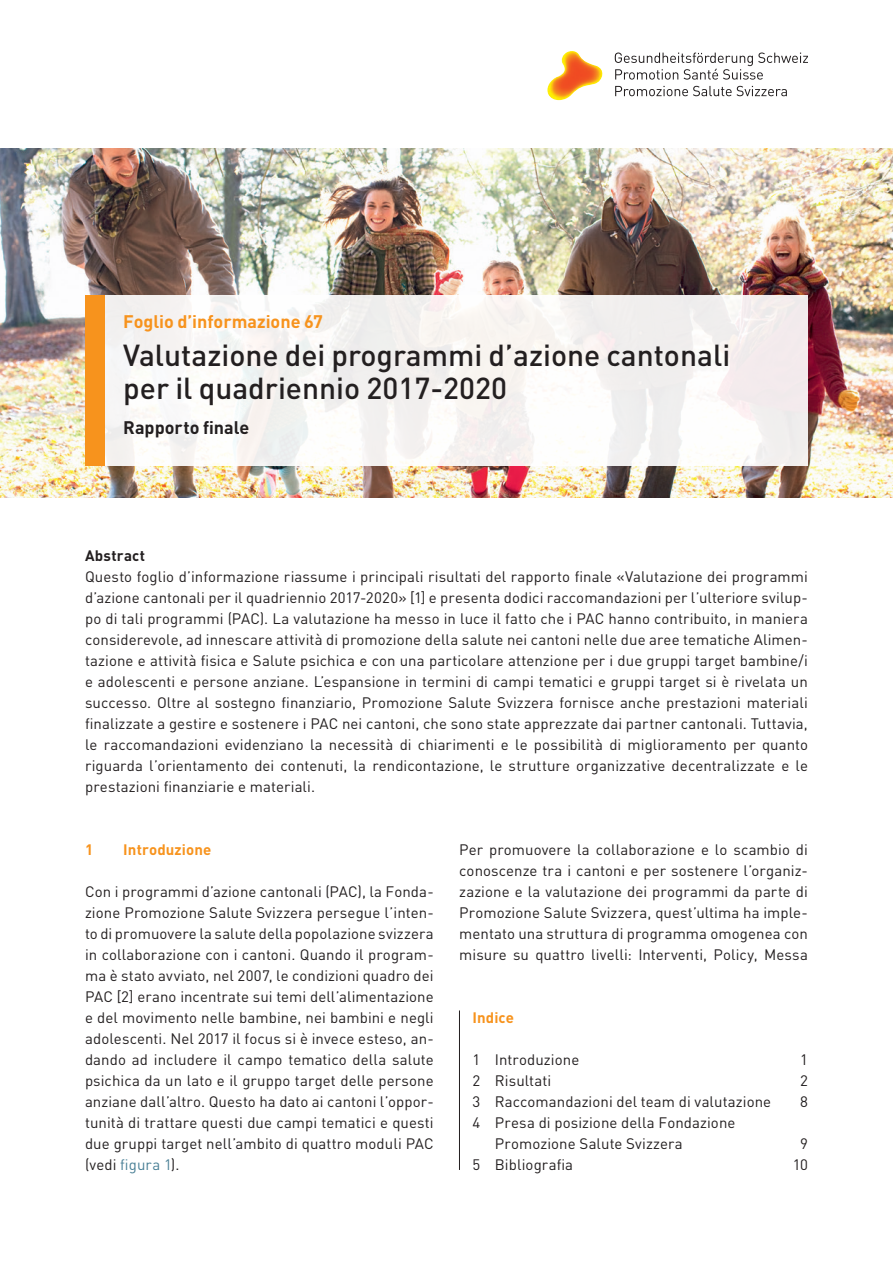
<style>
.page{position:relative;width:893px;height:1263px;background:#fff}
.page>*{position:absolute;margin:0;border:0;box-sizing:border-box;transform-origin:0 0}
.t1{font:500 30px/33px "DIN Pro";color:#231f20}
.t2{font:700 18px "DIN Pro";color:#f7931d}
.t3{font:700 18px "DIN Pro";color:#231f20}
.t4{font:15px/21px "DIN Pro";letter-spacing:.005em;color:#231f20;text-align:justify}
.t5{font:700 15px "DIN Pro";letter-spacing:.005em;color:#f7931d}
.t6{font:700 15px "DIN Pro";letter-spacing:.02em;color:#231f20}
.s1{color:#4a8096}
</style>
<div class="page">
<img style="left:0;top:149px;width:893px;height:349px">
<div style="left:85px;top:296px;width:723px;height:170px;background:linear-gradient(to right,#f8f7f6,#f5f1f1)"></div>
<div style="left:85px;top:296px;width:19px;height:170px;background:#f7931d"></div>
<img style="left:547px;top:51px;width:56px;height:49px">
<svg style="left:615px;top:53px;width:193px;height:27px"></svg>
<svg style="left:615px;top:86px;width:172px;height:10px"></svg>
<hr style="left:459px;top:1010px;width:1px;height:160px;background:#231f20">
<p class="t2" style="left:123px;top:310px;width:201px">Foglio d’informazione 67</p>
<h1 class="t1" style="left:123px;top:337px;width:608px">Valutazione dei programmi d’azione cantonali per il quadriennio 2017-2020</h1>
<p class="t3" style="left:123px;top:415px;width:128px">Rapporto finale</p>
<p class="t6" style="left:85px;top:545px;width:62px">Abstract</p>
<p class="t4" style="left:85px;top:565px;width:724px">Questo foglio d’informazione riassume i principali risultati del rapporto finale «Valutazione dei programmi d’azione cantonali per il quadriennio 2017-2020» [1] e presenta dodici raccomandazioni per l’ulteriore svilup&shy;po di tali programmi (PAC). La valutazione ha messo in luce il fatto che i PAC hanno contribuito, in maniera considerevole, ad innescare attività di promozione della salute nei cantoni nelle due aree tematiche Alimen&shy;tazione e attività fisica e Salute psichica e con una particolare attenzione per i due gruppi target bambine/i e adolescenti e persone anziane. L’espansione in termini di campi tematici e gruppi target si è rivelata un successo. Oltre al sostegno finanziario, Promozione Salute Svizzera fornisce anche prestazioni materiali finalizzate a gestire e sostenere i PAC nei cantoni, che sono state apprezzate dai partner cantonali. Tuttavia, le raccomandazioni evidenziano la necessità di chiarimenti e le possibilità di miglioramento per quanto riguarda l’orientamento dei contenuti, la rendicontazione, le strutture organizzative decentralizzate e le prestazioni finanziarie e materiali.</p>
<p class="t5" style="left:85px;top:839px;width:10px">1</p>
<p class="t5" style="left:123px;top:839px;width:89px">Introduzione</p>
<p class="t4" style="left:85px;top:880px;width:350px">Con i programmi d’azione cantonali (PAC), la Fonda&shy;zione Promozione Salute Svizzera persegue l’inten&shy;to di promuovere la salute della popolazione svizzera in collaborazione con i cantoni. Quando il program&shy;ma è stato avviato, nel 2007, le condizioni quadro dei PAC [2] erano incentrate sui temi dell’alimentazione e del movimento nelle bambine, nei bambini e negli adolescenti. Nel 2017 il focus si è invece esteso, an&shy;dando ad includere il campo tematico della salute psichica da un lato e il gruppo target delle persone anziane dall’altro. Questo ha dato ai cantoni l’oppor&shy;tunità di trattare questi due campi tematici e questi due gruppi target nell’ambito di quattro moduli PAC (vedi <span class="s1">figura 1</span>).</p>
<p class="t4" style="left:459px;top:838px;width:350px">Per promuovere la collaborazione e lo scambio di conoscenze tra i cantoni e per sostenere l’organiz&shy;zazione e la valutazione dei programmi da parte di Promozione Salute Svizzera, quest’ultima ha imple&shy;mentato una struttura di programma omogenea con misure su quattro livelli: Interventi, Policy, Messa</p>
<p class="t5" style="left:472px;top:1007px;width:43px">Indice</p>
<p class="t4" style="left:472px;top:1048px;width:108px">1 Introduzione</p>
<p class="t4" style="left:800px;top:1048px;width:9px">1</p>
<p class="t4" style="left:472px;top:1069px;width:80px">2 Risultati</p>
<p class="t4" style="left:800px;top:1069px;width:9px">2</p>
<p class="t4" style="left:472px;top:1090px;width:300px">3 Raccomandazioni del team di valutazione</p>
<p class="t4" style="left:800px;top:1090px;width:9px">8</p>
<p class="t4" style="left:495px;top:1111px;width:242px;text-indent:-22px">4 Presa di posizione della Fondazione<br>Promozione Salute Svizzera</p>
<p class="t4" style="left:800px;top:1132px;width:9px">9</p>
<p class="t4" style="left:472px;top:1153px;width:102px">5 Bibliografia</p>
<p class="t4" style="left:793px;top:1153px;width:17px">10</p>
</div>
